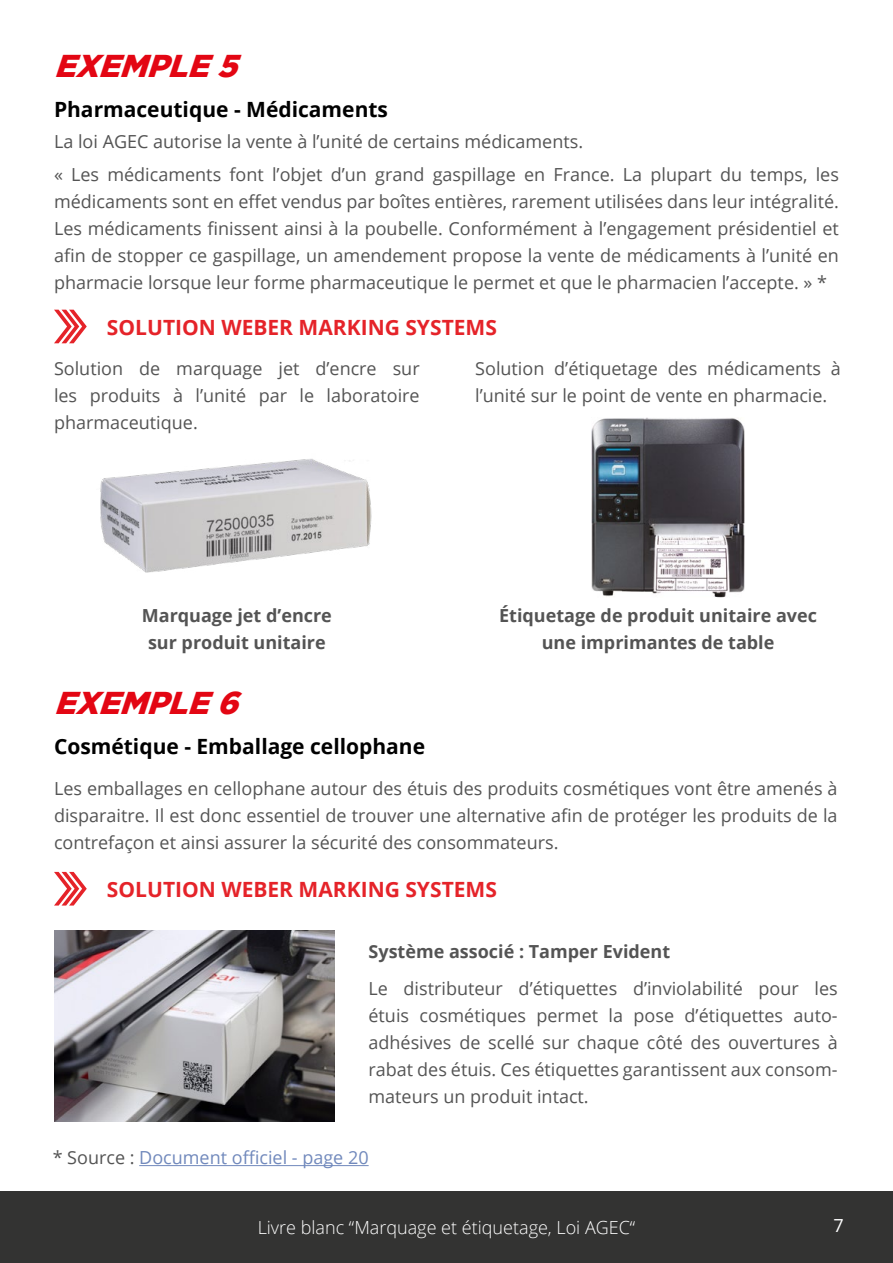
<style>
.page{position:relative;width:893px;height:1263px;background:#fff}
.page>*{position:absolute;margin:0;border:0;box-sizing:border-box;transform-origin:0 0}
.t1{font:italic 900 31.5px "Gotham";color:#e30613}
.t2{font:700 21px "Open Sans";color:#000}
.t3{font:700 21px "Open Sans";color:#e52329}
.t4{font:18px/27px "Open Sans";color:#545454;text-align:justify}
.t5{font:700 18px/27px "Open Sans";color:#545454;text-align:center}
.t6{font:300 18px "Open Sans";color:#fff}
.t7{font:18px "Open Sans";color:#7189bc}
.t8{font:18px "Open Sans";color:#fff}
.s1{color:#545454}
</style>
<div class="page">
<div style="left:0;top:1192px;width:893px;height:71px;background:#333332"></div>
<svg style="left:54px;top:310px;width:33px;height:33px"></svg>
<img style="left:100px;top:459px;width:272px;height:114px">
<img style="left:591px;top:418px;width:153px;height:180px">
<svg style="left:54px;top:872px;width:33px;height:33px"></svg>
<img style="left:54px;top:930px;width:281px;height:191px">
<hr style="left:139px;top:1165px;width:230px;height:1px;background:#7189bc">
<h1 class="t1" style="left:54px;top:48px;width:195px">EXEMPLE5</h1>
<p class="t2" style="left:54px;top:95px;width:335px">Pharmaceutique - Médicaments</p>
<p class="t4" style="left:54px;top:127px;width:531px">La loi AGEC autorise la vente à l’unité de certains médicaments.</p>
<p class="t4" style="left:54px;top:160px;width:786px">« Les médicaments font l’objet d’un grand gaspillage en France. La plupart du temps, les médicaments sont en effet vendus par boîtes entières, rarement utilisées dans leur intégralité.<br>Les médicaments finissent ainsi à la poubelle. Conformément à l’engagement présidentiel et afin de stopper ce gaspillage, un amendement propose la vente de médicaments à l’unité en pharmacie lorsque leur forme pharmaceutique le permet et que le pharmacien l’accepte. » *</p>
<p class="t3" style="left:107px;top:312px;width:391px">SOLUTION WEBER MARKING SYSTEMS</p>
<p class="t4" style="left:54px;top:354px;width:367px">Solution de marquage jet d’encre sur les produits à l’unité par le laboratoire pharmaceutique.</p>
<p class="t4" style="left:475px;top:354px;width:367px">Solution d’étiquetage des médicaments à l’unité sur le point de vente en pharmacie.</p>
<p class="t5" style="left:142px;top:601px;width:192px">Marquage jet d’encre sur produit unitaire</p>
<p class="t5" style="left:499px;top:601px;width:319px">Étiquetage de produit unitaire avec une imprimantes de table</p>
<h1 class="t1" style="left:54px;top:684px;width:196px">EXEMPLE6</h1>
<p class="t2" style="left:54px;top:731px;width:373px">Cosmétique - Emballage cellophane</p>
<p class="t4" style="left:54px;top:775px;width:785px">Les emballages en cellophane autour des étuis des produits cosmétiques vont être amenés à disparaitre. Il est donc essentiel de trouver une alternative afin de protéger les produits de la contrefaçon et ainsi assurer la sécurité des consommateurs.</p>
<p class="t3" style="left:107px;top:874px;width:391px">SOLUTION WEBER MARKING SYSTEMS</p>
<p class="t5" style="left:368px;top:937px;width:303px">Système associé : Tamper Evident</p>
<p class="t4" style="left:368px;top:975px;width:471px">Le distributeur d’étiquettes d’inviolabilité pour les étuis cosmétiques permet la pose d’étiquettes auto&shy;adhésives de scellé sur chaque côté des ouvertures à rabat des étuis. Ces étiquettes garantissent aux consom&shy;mateurs un produit intact.</p>
<p class="t7" style="left:53px;top:1145px;width:317px"><span class="s1">* Source :</span> Document officiel - page 20</p>
<p class="t6" style="left:258px;top:1215px;width:379px">Livre blanc “Marquage et étiquetage, Loi AGEC“</p>
<p class="t8" style="left:833px;top:1213px;width:12px">7</p>
</div>
